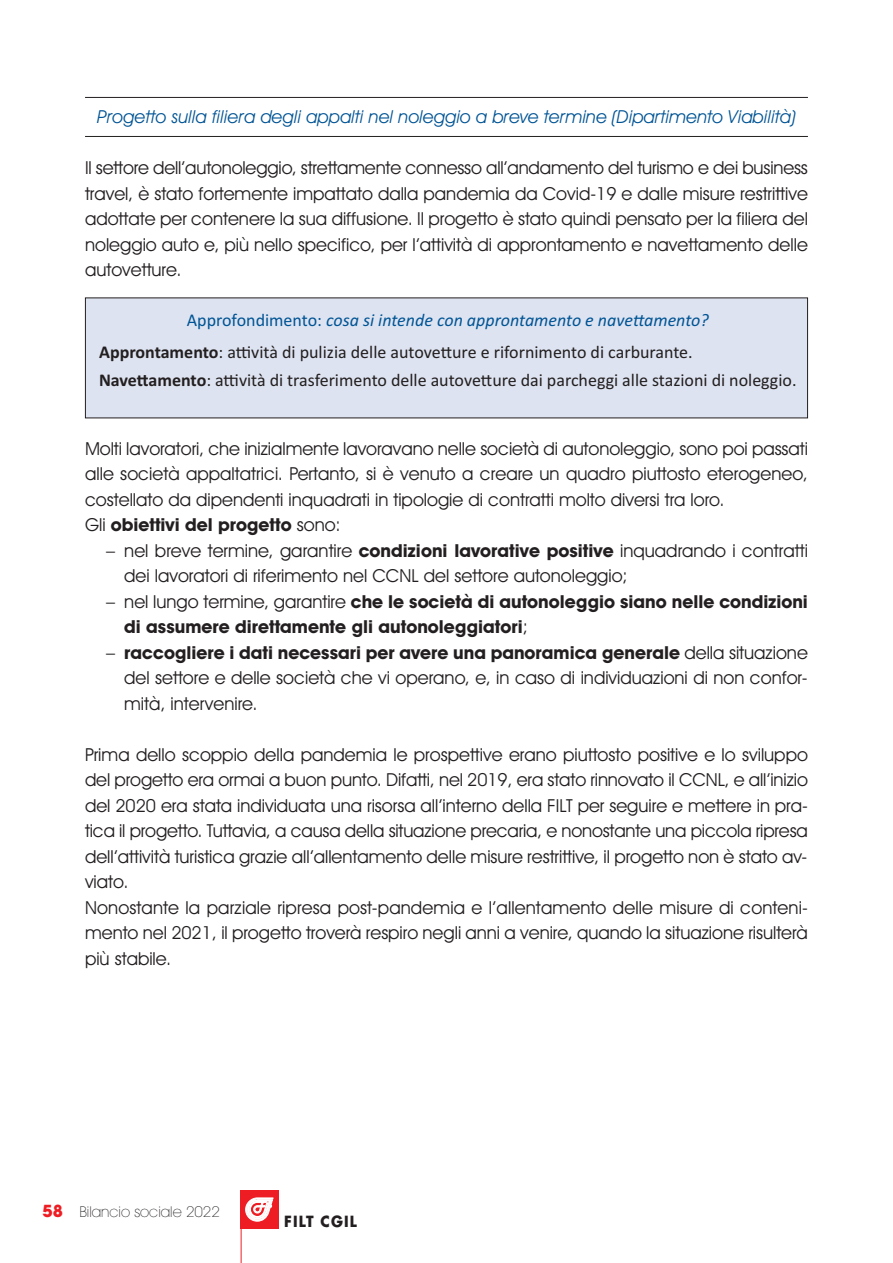
<style>
.page{position:relative;width:893px;height:1263px;background:#fff}
.page>*{position:absolute;margin:0;border:0;box-sizing:border-box;transform-origin:0 0}
.t1{font:18px/25.5px "Avant Garde IT Cby BT";color:#231f20;text-align:justify}
.t2{font:18px "Calibri";color:#231f20}
.t3{font:700 18px/25.5px "Avant Garde IT Cby BT";color:#231f20}
.t4{font:italic 18px "Avant Garde IT Cby BT";color:#005495}
.t5{font:italic 18px "Calibri";color:#005495}
.t6{font:200 15px "Avant Garde IT Cby BT";color:#231f20}
.t7{font:700 15px "Futura";letter-spacing:.075em;color:#231f20;scale:.95 1}
.s1{font-style:normal}
.s2{font-weight:700}
.s3{font-weight:400}
.s4{font-family:"Avant Garde";font-weight:700;font-size:16.5px;color:#ee1d23}
</style>
<div class="page">
<hr style="left:85px;top:97px;width:723px;height:1px;background:#231f20">
<hr style="left:85px;top:136px;width:723px;height:1px;background:#231f20">
<hr style="left:241px;top:1205px;width:1px;height:58px;background:#ee1d23">
<div style="left:241px;top:1191px;width:38px;height:38px;background:#ee1d23"></div>
<svg style="left:246px;top:1198px;width:27px;height:23px"></svg>
<div style="left:86px;top:298px;width:721px;height:120px;background:#dde3f0"></div>
<p class="t4" style="left:97px;top:111px;width:700px">Progetto sulla filiera degli appalti nel noleggio a breve termine (Dipartimento Viabilità)</p>
<p class="t1" style="left:85px;top:157px;width:724px">Il settore dell’autonoleggio, strettamente connesso all’andamento del turismo e dei business travel, è stato fortemente impattato dalla pandemia da Covid-19 e dalle misure restrittive adottate per contenere la sua diffusione. Il progetto è stato quindi pensato per la filiera del noleggio auto e, più nello specifico, per l’attività di approntamento e navettamento delle autovetture.</p>
<p class="t5" style="left:187px;top:310px;width:523px"><span class="s1">Approfondimento:</span> cosa si intende con approntamento e navettamento?</p>
<p class="t2" style="left:99px;top:346px;width:595px"><span class="s2">Approntamento</span>: attività di pulizia delle autovetture e rifornimento di carburante.</p>
<p class="t2" style="left:99px;top:374px;width:699px"><span class="s2">Navettamento</span>: attività di trasferimento delle autovetture dai parcheggi alle stazioni di noleggio.</p>
<p class="t1" style="left:85px;top:438px;width:724px">Molti lavoratori, che inizialmente lavoravano nelle società di autonoleggio, sono poi passati alle società appaltatrici. Pertanto, si è venuto a creare un quadro piuttosto eterogeneo, costellato da dipendenti inquadrati in tipologie di contratti molto diversi tra loro.</p>
<p class="t3" style="left:85px;top:514px;width:257px"><span class="s3">Gli</span> obiettivi del progetto <span class="s3">sono:</span></p>
<p class="t1" style="left:124px;top:540px;width:685px;text-indent:-18px">– nel breve termine, garantire <span class="s2">condizioni lavorative positive</span> inquadrando i contratti dei lavoratori di riferimento nel CCNL del settore autonoleggio;</p>
<p class="t3" style="left:124px;top:591px;width:685px;text-indent:-18px"><span class="s3">– nel lungo termine, garantire</span> che le società di autonoleggio siano nelle condizioni di assumere direttamente gli autonoleggiatori<span class="s3">;</span></p>
<p class="t1" style="left:124px;top:642px;width:685px;text-indent:-18px">– <span class="s2">raccogliere i dati necessari per avere una panoramica generale</span> della situazione del settore e delle società che vi operano, e, in caso di individuazioni di non confor&shy;mità, intervenire.</p>
<p class="t1" style="left:85px;top:744px;width:724px">Prima dello scoppio della pandemia le prospettive erano piuttosto positive e lo sviluppo del progetto era ormai a buon punto. Difatti, nel 2019, era stato rinnovato il CCNL, e all’inizio del 2020 era stata individuata una risorsa all’interno della FILT per seguire e mettere in pra&shy;tica il progetto. Tuttavia, a causa della situazione precaria, e nonostante una piccola ripresa dell’attività turistica grazie all’allentamento delle misure restrittive, il progetto non è stato av&shy;viato.</p>
<p class="t1" style="left:85px;top:897px;width:724px">Nonostante la parziale ripresa post-pandemia e l’allentamento delle misure di conteni&shy;mento nel 2021, il progetto troverà respiro negli anni a venire, quando la situazione risulterà più stabile.</p>
<p class="t6" style="left:43px;top:1206px;width:179px"><span class="s4">58</span> Bilancio sociale 2022</p>
<p class="t7" style="left:284px;top:1214px;width:78px">FILT CGIL</p>
</div>
